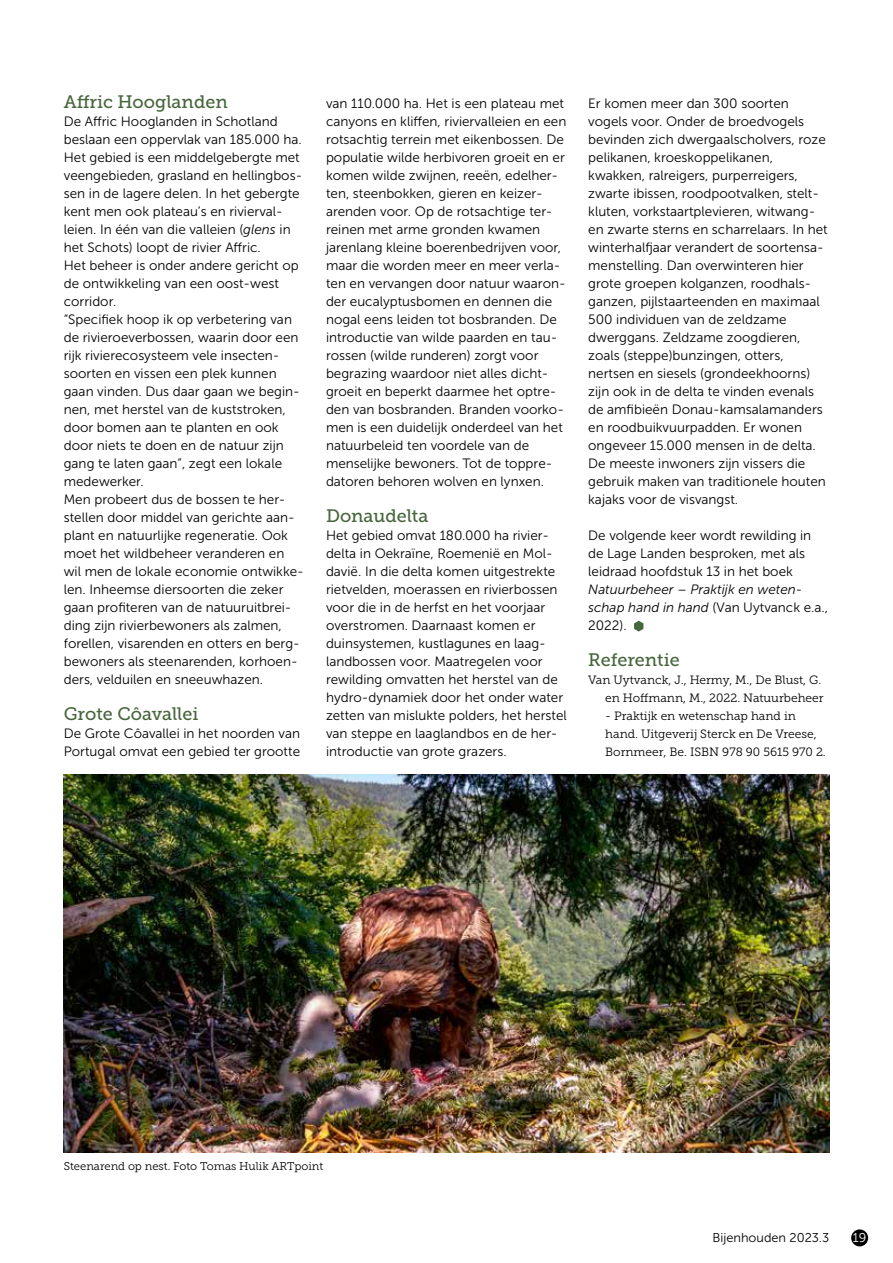
<style>
.page{position:relative;width:893px;height:1263px;background:#fff}
.page>*{position:absolute;margin:0;border:0;box-sizing:border-box;transform-origin:0 0}
.t1{font:18px "Museo Slab 500";color:#47663c}
.t2{font:13.5px/18px "Museo Sans 300";color:#000}
.t3{font:italic 13.5px/18px "Museo Sans 300";color:#000}
.t4{font:12.75px "Museo Sans 300";color:#000}
.t5{font:12.75px "Museo Sans 300";color:#fff}
.t6{font:12px/18px "Museo Slab 300";color:#000;text-align:right}
.t7{font:11.25px "Museo Slab 300";color:#000}
.s1{font-style:italic}
.s2{font-style:normal}
</style>
<div class="page">
<img style="left:64px;top:774px;width:765px;height:378px">
<svg style="left:634px;top:621px;width:9px;height:10px"></svg>
<div style="left:851px;top:1229px;width:17px;height:17px;background:#000;border-radius:50%"></div>
<h1 class="t1" style="left:64px;top:92px;width:165px">Affric Hooglanden</h1>
<p class="t2" style="left:64px;top:112px;width:242px">De Affric Hooglanden in Schotland beslaan een oppervlak van 185.000 ha.<br>Het gebied is een middelgebergte met veengebieden, grasland en hellingbos&shy;sen in de lagere delen. In het gebergte kent men ook plateau’s en rivierval&shy;leien. In één van die valleien (<span class="s1">glens</span> in het Schots) loopt de rivier Affric.<br>Het beheer is onder andere gericht op de ontwikkeling van een oost-west corridor.<br>“Specifiek hoop ik op verbetering van de rivieroeverbossen, waarin door een rijk rivierecosysteem vele insecten&shy;soorten en vissen een plek kunnen gaan vinden. Dus daar gaan we begin&shy;nen, met herstel van de kuststroken, door bomen aan te planten en ook door niets te doen en de natuur zijn gang te laten gaan”, zegt een lokale medewerker.<br>Men probeert dus de bossen te her&shy;stellen door middel van gerichte aan&shy;plant en natuurlijke regeneratie. Ook moet het wildbeheer veranderen en wil men de lokale economie ontwikke&shy;len. Inheemse diersoorten die zeker gaan profiteren van de natuuruitbrei&shy;ding zijn rivierbewoners als zalmen, forellen, visarenden en otters en berg&shy;bewoners als steenarenden, korhoen&shy;ders, velduilen en sneeuwhazen.</p>
<h1 class="t1" style="left:64px;top:704px;width:136px">Grote Côavallei</h1>
<p class="t2" style="left:64px;top:724px;width:238px">De Grote Côavallei in het noorden van<br>Portugal omvat een gebied ter grootte</p>
<p class="t2" style="left:326px;top:94px;width:242px">van 110.000 ha. Het is een plateau met canyons en kliffen, riviervalleien en een rotsachtig terrein met eikenbossen. De populatie wilde herbivoren groeit en er komen wilde zwijnen, reeën, edelher&shy;ten, steenbokken, gieren en keizer&shy;arenden voor. Op de rotsachtige ter&shy;reinen met arme gronden kwamen jarenlang kleine boerenbedrijven voor, maar die worden meer en meer verla&shy;ten en vervangen door natuur waaron&shy;der eucalyptusbomen en dennen die nogal eens leiden tot bosbranden. De introductie van wilde paarden en tau&shy;rossen (wilde runderen) zorgt voor begrazing waardoor niet alles dicht&shy;groeit en beperkt daarmee het optre&shy;den van bosbranden. Branden voorko&shy;men is een duidelijk onderdeel van het natuurbeleid ten voordele van de menselijke bewoners. Tot de toppre&shy;datoren behoren wolven en lynxen.</p>
<h1 class="t1" style="left:326px;top:506px;width:104px">Donaudelta</h1>
<p class="t2" style="left:326px;top:526px;width:242px">Het gebied omvat 180.000 ha rivier&shy;delta in Oekraïne, Roemenië en Mol&shy;davië. In die delta komen uitgestrekte rietvelden, moerassen en rivierbossen voor die in de herfst en het voorjaar overstromen. Daarnaast komen er duinsystemen, kustlagunes en laag&shy;landbossen voor. Maatregelen voor rewilding omvatten het herstel van de hydro-dynamiek door het onder water zetten van mislukte polders, het herstel van steppe en laaglandbos en de her&shy;introductie van grote grazers.</p>
<p class="t2" style="left:588px;top:94px;width:241px">Er komen meer dan 300 soorten vogels voor. Onder de broedvogels bevinden zich dwergaalscholvers, roze pelikanen, kroeskoppelikanen, kwakken, ralreigers, purperreigers, zwarte ibissen, roodpootvalken, stelt&shy;kluten, vorkstaartplevieren, witwang&shy;en zwarte sterns en scharrelaars. In het winterhalfjaar verandert de soortensa&shy;menstelling. Dan overwinteren hier grote groepen kolganzen, roodhals&shy;ganzen, pijlstaarteenden en maximaal 500 individuen van de zeldzame dwerggans. Zeldzame zoogdieren, zoals (steppe)bunzingen, otters, nertsen en siesels (grondeekhoorns) zijn ook in de delta te vinden evenals de amfibieën Donau-kamsalamanders en roodbuikvuurpadden. Er wonen ongeveer 15.000 mensen in de delta.<br>De meeste inwoners zijn vissers die gebruik maken van traditionele houten kajaks voor de visvangst.</p>
<p class="t2" style="left:588px;top:526px;width:225px">De volgende keer wordt rewilding in de Lage Landen besproken, met als leidraad hoofdstuk 13 in het boek</p>
<p class="t3" style="left:588px;top:580px;width:241px">Natuurbeheer – Praktijk en weten&shy;schap hand in hand <span class="s2">(Van Uytvanck e.a.,<br>2022).</span></p>
<h1 class="t1" style="left:588px;top:650px;width:93px">Referentie</h1>
<p class="t6" style="left:588px;top:671px;width:237px">Van Uytvanck, J., Hermy, M., De Blust, G. en Hoffmann, M., 2022. Natuurbeheer</p>
<p class="t6" style="left:605px;top:707px;width:222px;text-align:left">- Praktijk en wetenschap hand in hand. Uitgeverij Sterck en De Vreese,<br>Bornmeer, Be. ISBN 978 90 5615 970 2.</p>
<p class="t7" style="left:64px;top:1160px;width:261px">Steenarend op nest. Foto Tomas Hulik ARTpoint</p>
<p class="t4" style="left:712px;top:1231px;width:118px">Bijenhouden 2023.3</p>
<p class="t5" style="left:853px;top:1231px;width:15px">19</p>
</div>
